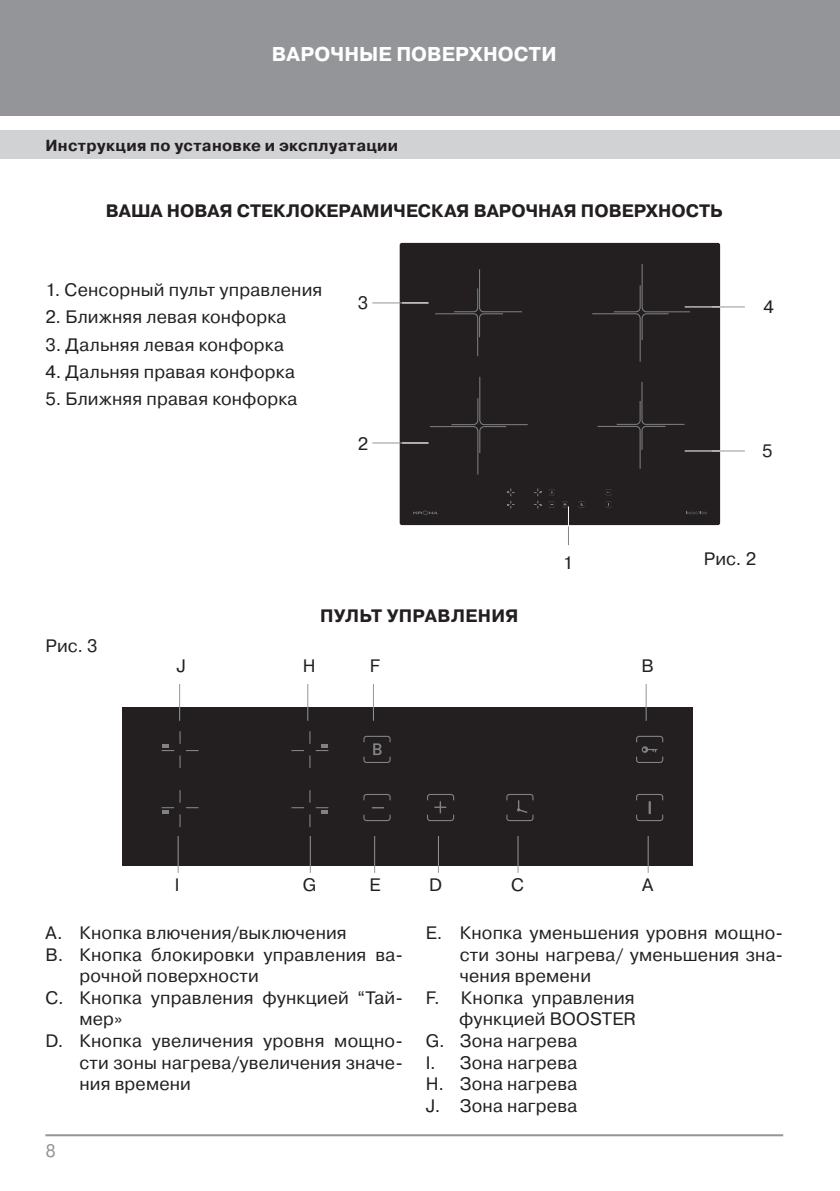
<style>
.page{position:relative;width:840px;height:1191px;background:#fff}
.page>*{position:absolute;margin:0;border:0;box-sizing:border-box;transform-origin:0 0}
.t1{font:700 20px "Pragmatica";letter-spacing:.005em;color:#fff}
.t2{font:18px "Pragmatica";letter-spacing:.01em;color:#231f20}
.t3{font:700 18px "Pragmatica";color:#231f20}
.t4{font:18px "Pragmatica";color:#939598}
.t5{font:700 16px "Pragmatica";letter-spacing:.02em;color:#231f20}
</style>
<div class="page">
<div style="left:0;top:0;width:839px;height:116px;background:#939598"></div>
<div style="left:0;top:130px;width:839px;height:29px;background:#d1d2d4"></div>
<hr style="left:45px;top:1134px;width:737px;height:2px;background:#939598">
<div style="left:399px;top:243px;width:320px;height:282px;background:#231f20;border-radius:2px"></div>
<svg style="left:686px;top:512px;width:20px;height:2px"></svg>
<svg style="left:413px;top:510px;width:24px;height:5px"></svg>
<svg style="left:592px;top:264px;width:98px;height:98px"></svg>
<svg style="left:435px;top:269px;width:87px;height:87px"></svg>
<svg style="left:597px;top:382px;width:87px;height:87px"></svg>
<svg style="left:549px;top:489px;width:5px;height:6px"></svg>
<svg style="left:578px;top:501px;width:6px;height:6px"></svg>
<svg style="left:534px;top:488px;width:7px;height:20px"></svg>
<svg style="left:507px;top:488px;width:7px;height:20px"></svg>
<hr style="left:372px;top:442px;width:56px;height:1px;background:#939598">
<svg style="left:402px;top:376px;width:125px;height:99px"></svg>
<hr style="left:711px;top:450px;width:33px;height:1px;background:#939598">
<hr style="left:372px;top:302px;width:56px;height:1px;background:#939598">
<svg style="left:402px;top:302px;width:26px;height:1px"></svg>
<hr style="left:711px;top:306px;width:33px;height:1px;background:#939598">
<hr style="left:684px;top:450px;width:36px;height:1px;background:#fff">
<hr style="left:684px;top:306px;width:36px;height:1px;background:#fff">
<svg style="left:562px;top:501px;width:6px;height:25px"></svg>
<div style="left:122px;top:707px;width:570px;height:159px;background:#231f20"></div>
<svg style="left:291px;top:731px;width:37px;height:37px"></svg>
<svg style="left:363px;top:736px;width:27px;height:27px"></svg>
<svg style="left:363px;top:794px;width:27px;height:6px"></svg>
<svg style="left:363px;top:814px;width:27px;height:7px"></svg>
<svg style="left:426px;top:794px;width:28px;height:27px"></svg>
<svg style="left:506px;top:794px;width:27px;height:27px"></svg>
<svg style="left:635px;top:794px;width:28px;height:27px"></svg>
<svg style="left:635px;top:736px;width:28px;height:27px"></svg>
<svg style="left:291px;top:790px;width:37px;height:37px"></svg>
<svg style="left:186px;top:807px;width:12px;height:1px"></svg>
<svg style="left:161px;top:790px;width:19px;height:37px"></svg>
<svg style="left:186px;top:750px;width:12px;height:1px"></svg>
<svg style="left:161px;top:731px;width:19px;height:37px"></svg>
<hr style="left:177px;top:836px;width:1px;height:37px;background:#939598">
<hr style="left:517px;top:836px;width:1px;height:37px;background:#939598">
<hr style="left:374px;top:836px;width:1px;height:37px;background:#939598">
<hr style="left:437px;top:836px;width:1px;height:37px;background:#939598">
<hr style="left:647px;top:836px;width:1px;height:37px;background:#939598">
<hr style="left:309px;top:836px;width:1px;height:37px;background:#939598">
<hr style="left:645px;top:684px;width:1px;height:37px;background:#939598">
<hr style="left:307px;top:684px;width:1px;height:37px;background:#939598">
<hr style="left:179px;top:684px;width:1px;height:37px;background:#939598">
<hr style="left:373px;top:684px;width:1px;height:37px;background:#939598">
<p class="t1" style="left:272px;top:41px;width:286px">ВАРОЧНЫЕ ПОВЕРХНОСТИ</p>
<p class="t5" style="left:45px;top:135px;width:354px">Инструкция по установке и эксплуатации</p>
<p class="t3" style="left:106px;top:200px;width:618px">ВАША НОВАЯ СТЕКЛОКЕРАМИЧЕСКАЯ ВАРОЧНАЯ ПОВЕРХНОСТЬ</p>
<p class="t2" style="left:45px;top:279px;width:278px">1. Сенсорный пульт управления</p>
<p class="t2" style="left:45px;top:306px;width:242px">2. Ближняя левая конфорка</p>
<p class="t2" style="left:45px;top:333px;width:240px">3. Дальняя левая конфорка</p>
<p class="t2" style="left:45px;top:361px;width:251px">4. Дальняя правая конфорка</p>
<p class="t2" style="left:45px;top:388px;width:253px">5. Ближняя правая конфорка</p>
<p class="t2" style="left:357px;top:292px;width:12px">3</p>
<p class="t2" style="left:357px;top:432px;width:12px">2</p>
<p class="t2" style="left:763px;top:295px;width:12px">4</p>
<p class="t2" style="left:761px;top:439px;width:12px">5</p>
<p class="t2" style="left:45px;top:634px;width:54px">Рис. 3</p>
<p class="t3" style="left:320px;top:604px;width:200px">ПУЛЬТ УПРАВЛЕНИЯ</p>
<p class="t2" style="left:176px;top:654px;width:11px">J</p>
<p class="t2" style="left:303px;top:654px;width:14px">H</p>
<p class="t2" style="left:369px;top:654px;width:12px">F</p>
<p class="t2" style="left:562px;top:552px;width:12px">1</p>
<p class="t2" style="left:641px;top:654px;width:14px">B</p>
<p class="t2" style="left:703px;top:548px;width:54px">Рис. 2</p>
<p class="t2" style="left:175px;top:874px;width:6px">I</p>
<p class="t2" style="left:369px;top:874px;width:13px">E</p>
<p class="t2" style="left:429px;top:874px;width:14px">D</p>
<p class="t2" style="left:511px;top:874px;width:14px">C</p>
<p class="t2" style="left:641px;top:874px;width:13px">A</p>
<p class="t2" style="left:302px;top:874px;width:15px">G</p>
<p class="t2" style="left:45px;top:921px;width:302px">A. Кнопка влючения/выключения</p>
<p class="t2" style="left:45px;top:943px;width:359px">B. Кнопка блокировки управления ва-</p>
<p class="t2" style="left:79px;top:964px;width:181px">рочной поверхности</p>
<p class="t2" style="left:45px;top:986px;width:359px">C. Кнопка управления функцией “Тай-</p>
<p class="t2" style="left:79px;top:1008px;width:44px">мер»</p>
<p class="t2" style="left:45px;top:1029px;width:359px">D. Кнопка увеличения уровня мощно-</p>
<p class="t2" style="left:79px;top:1051px;width:325px">сти зоны нагрева/увеличения значе-</p>
<p class="t2" style="left:79px;top:1072px;width:113px">ния времени</p>
<p class="t4" style="left:45px;top:1139px;width:12px">8</p>
<p class="t2" style="left:425px;top:921px;width:359px">E. Кнопка уменьшения уровня мощно-</p>
<p class="t2" style="left:459px;top:943px;width:325px">сти зоны нагрева/ уменьшения зна-</p>
<p class="t2" style="left:459px;top:964px;width:133px">чения времени</p>
<p class="t2" style="left:425px;top:986px;width:210px">F. Кнопка управления</p>
<p class="t2" style="left:459px;top:1008px;width:178px">функцией BOOSTER</p>
<p class="t2" style="left:425px;top:1029px;width:153px">G. Зона нагрева</p>
<p class="t2" style="left:425px;top:1051px;width:153px">I. Зона нагрева</p>
<p class="t2" style="left:425px;top:1072px;width:153px">H. Зона нагрева</p>
<p class="t2" style="left:425px;top:1094px;width:153px">J. Зона нагрева</p>
</div>
